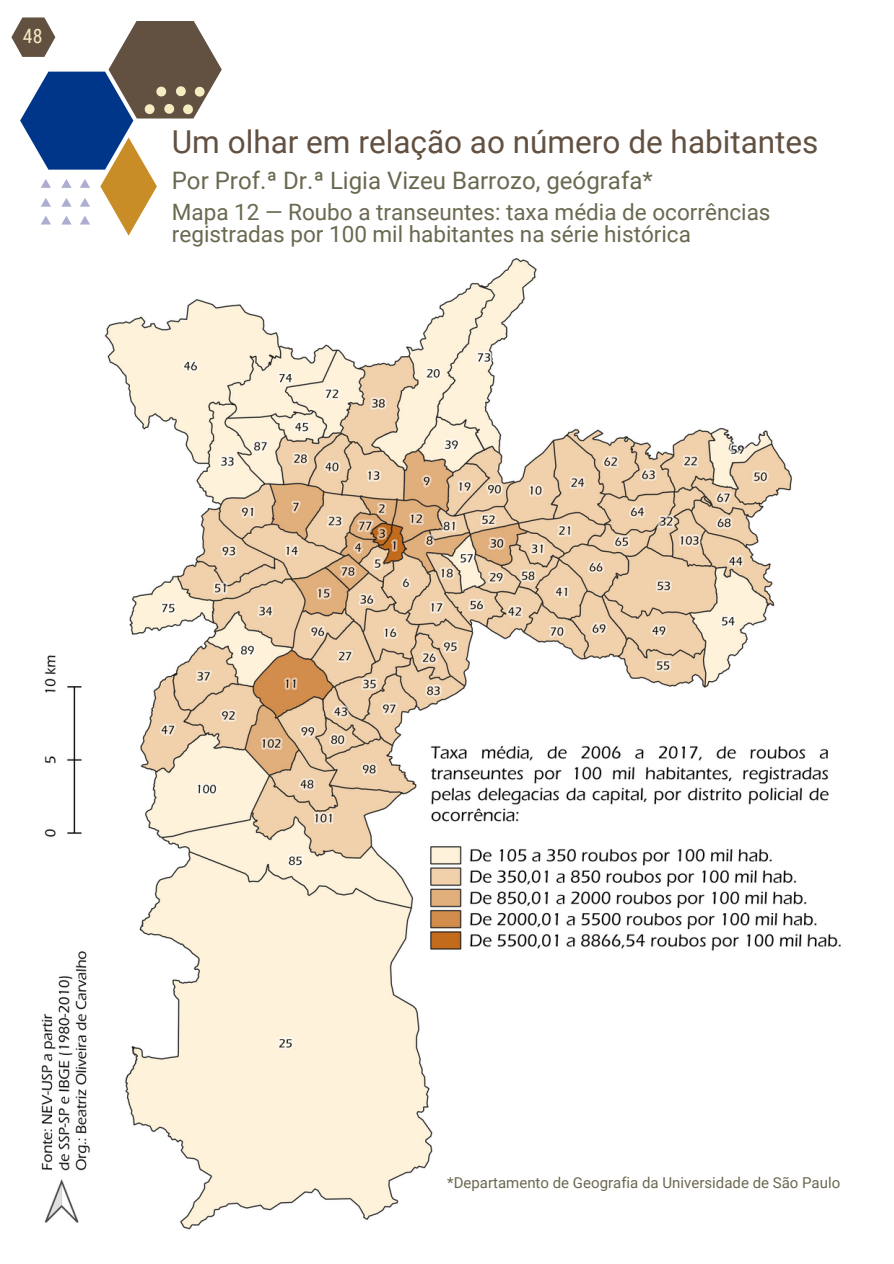
<style>
.page{position:relative;width:894px;height:1264px;background:#fff}
.page>*{position:absolute;margin:0;border:0;box-sizing:border-box;transform-origin:0 0}
.t1{font:31.5px "Roboto";color:#625041}
.t2{font:24px "Roboto";color:#6b6850}
.t3{font:22.5px/22.5px "Roboto";color:#6b6850}
.t4{font:19.8px "Roboto Condensed";color:#f5ecc1}
.t5{font:15px "Roboto";color:#6b6850}
</style>
<div class="page">
<img style="left:41px;top:258px;width:800px;height:972px">
<svg style="left:11px;top:17px;width:211px;height:219px"></svg>
<p class="t4" style="left:23px;top:25px;width:21px">48</p>
<h1 class="t1" style="left:172px;top:124px;width:648px">Um olhar em relação ao número de habitantes</h1>
<p class="t2" style="left:172px;top:166px;width:482px">Por Prof.ª Dr.ª Ligia Vizeu Barrozo, geógrafa*</p>
<p class="t3" style="left:172px;top:201px;width:600px">Mapa 12 — Roubo a transeuntes: taxa média de ocorrências registradas por 100 mil habitantes na série histórica</p>
<p class="t5" style="left:447px;top:1174px;width:394px">*Departamento de Geografia da Universidade de São Paulo</p>
</div>
